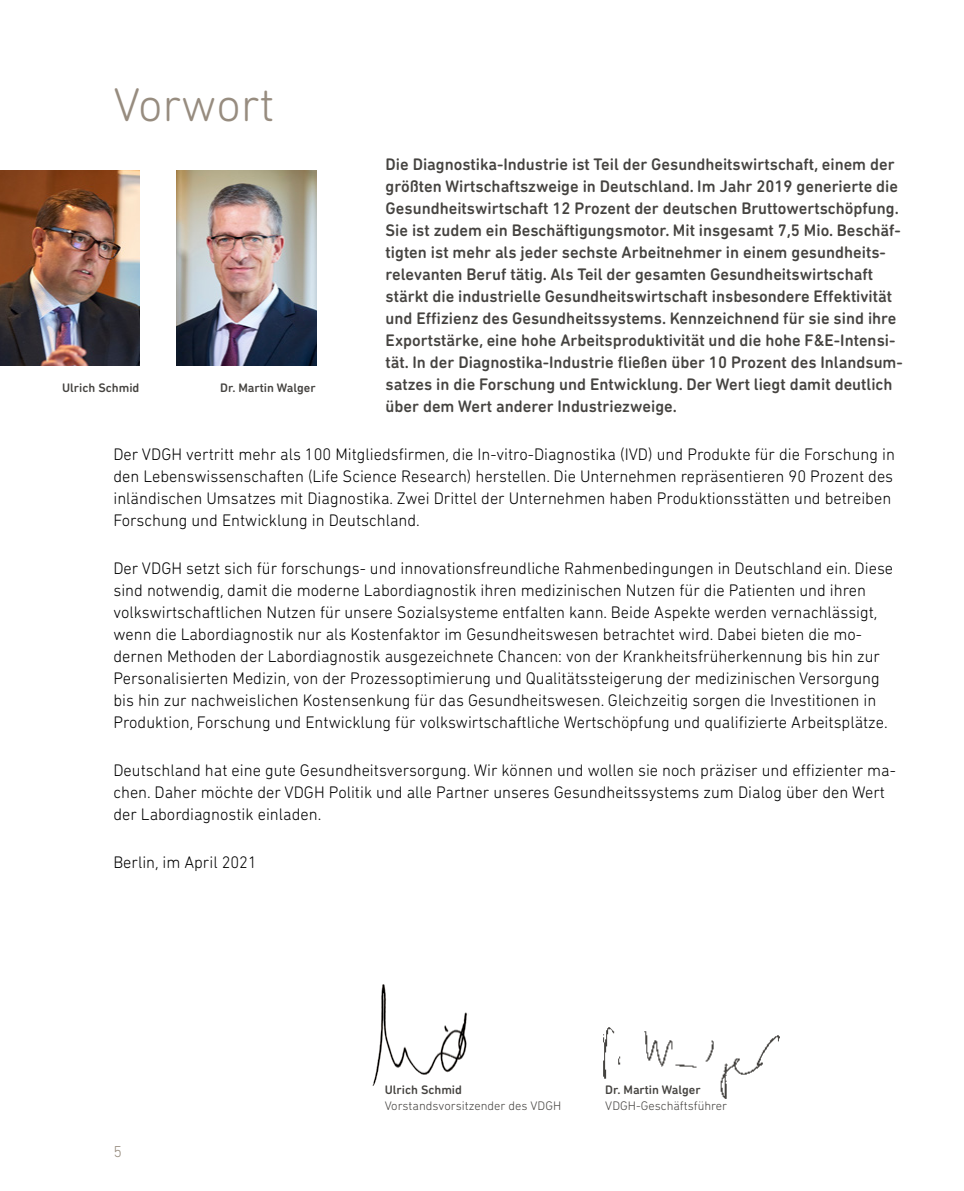
<style>
.page{position:relative;width:964px;height:1191px;background:#fff}
.page>*{position:absolute;margin:0;border:0;box-sizing:border-box;transform-origin:0 0}
.t1{font:300 48px "DIN Next Rounded LT Pro";color:#978c7f}
.t2{font:300 17px/22px "DIN Next Rounded LT Pro";color:#000}
.t3{font:500 17px/22px "DIN Next Rounded LT Pro";color:#454340}
.t4{font:300 16px "DIN Next Rounded LT Pro";color:#978c7f}
.t5{font:500 12.6px "DIN Next Rounded LT Pro";color:#454340}
.t6{font:300 12.6px "DIN Next Rounded LT Pro";color:#454340}
</style>
<div class="page">
<img style="left:372px;top:984px;width:95px;height:102px">
<img style="left:603px;top:1027px;width:177px;height:72px">
<img style="left:0;top:170px;width:139px;height:195px">
<img style="left:176px;top:170px;width:140px;height:195px">
<h1 class="t1" style="left:113px;top:77px;width:163px">Vorwort</h1>
<p class="t3" style="left:386px;top:153px;width:519px">Die Diagnostika-Industrie ist Teil der Gesundheitswirtschaft, einem der größten Wirtschaftszweige in Deutschland. Im Jahr 2019 generierte die Gesundheitswirtschaft 12 Prozent der deutschen Bruttowertschöpfung.<br>Sie ist zudem ein Beschäftigungsmotor. Mit insgesamt 7,5 Mio. Beschäf&shy;tigten ist mehr als jeder sechste Arbeitnehmer in einem gesundheits&shy;relevanten Beruf tätig. Als Teil der gesamten Gesundheitswirtschaft stärkt die industrielle Gesundheitswirtschaft insbesondere Effektivität und Effizienz des Gesundheitssystems. Kennzeichnend für sie sind ihre Exportstärke, eine hohe Arbeitsproduktivität und die hohe F&amp;E-Intensi&shy;tät. In der Diagnostika-Industrie fließen über 10 Prozent des Inlandsum&shy;satzes in die Forschung und Entwicklung. Der Wert liegt damit deutlich über dem Wert anderer Industriezweige.</p>
<p class="t2" style="left:113px;top:443px;width:783px">Der VDGH vertritt mehr als 100 Mitgliedsfirmen, die In-vitro-Diagnostika (IVD) und Produkte für die Forschung in den Lebenswissenschaften (Life Science Research) herstellen. Die Unternehmen repräsentieren 90 Prozent des inländischen Umsatzes mit Diagnostika. Zwei Drittel der Unternehmen haben Produktionsstätten und betreiben Forschung und Entwicklung in Deutschland.</p>
<p class="t2" style="left:113px;top:557px;width:781px">Der VDGH setzt sich für forschungs- und innovationsfreundliche Rahmenbedingungen in Deutschland ein. Diese sind notwendig, damit die moderne Labordiagnostik ihren medizinischen Nutzen für die Patienten und ihren volkswirtschaftlichen Nutzen für unsere Sozialsysteme entfalten kann. Beide Aspekte werden vernachlässigt, wenn die Labordiagnostik nur als Kostenfaktor im Gesundheitswesen betrachtet wird. Dabei bieten die mo&shy;dernen Methoden der Labordiagnostik ausgezeichnete Chancen: von der Krankheitsfrüherkennung bis hin zur Personalisierten Medizin, von der Prozessoptimierung und Qualitätssteigerung der medizinischen Versorgung bis hin zur nachweislichen Kostensenkung für das Gesundheitswesen. Gleichzeitig sorgen die Investitionen in Produktion, Forschung und Entwicklung für volkswirtschaftliche Wertschöpfung und qualifizierte Arbeitsplätze.</p>
<p class="t2" style="left:113px;top:759px;width:784px">Deutschland hat eine gute Gesundheitsversorgung. Wir können und wollen sie noch präziser und effizienter ma&shy;chen. Daher möchte der VDGH Politik und alle Partner unseres Gesundheitssystems zum Dialog über den Wert der Labordiagnostik einladen.</p>
<p class="t2" style="left:113px;top:851px;width:145px">Berlin, im April 2021</p>
<p class="t5" style="left:62px;top:380px;width:79px">Ulrich Schmid</p>
<p class="t5" style="left:220px;top:380px;width:97px">Dr. Martin Walger</p>
<p class="t4" style="left:113px;top:1142px;width:10px">5</p>
<p class="t5" style="left:385px;top:1082px;width:79px">Ulrich Schmid</p>
<p class="t6" style="left:385px;top:1098px;width:178px">Vorstandsvorsitzender des VDGH</p>
<p class="t5" style="left:605px;top:1082px;width:97px">Dr. Martin Walger</p>
<p class="t6" style="left:605px;top:1098px;width:123px">VDGH-Geschäftsführer</p>
</div>
